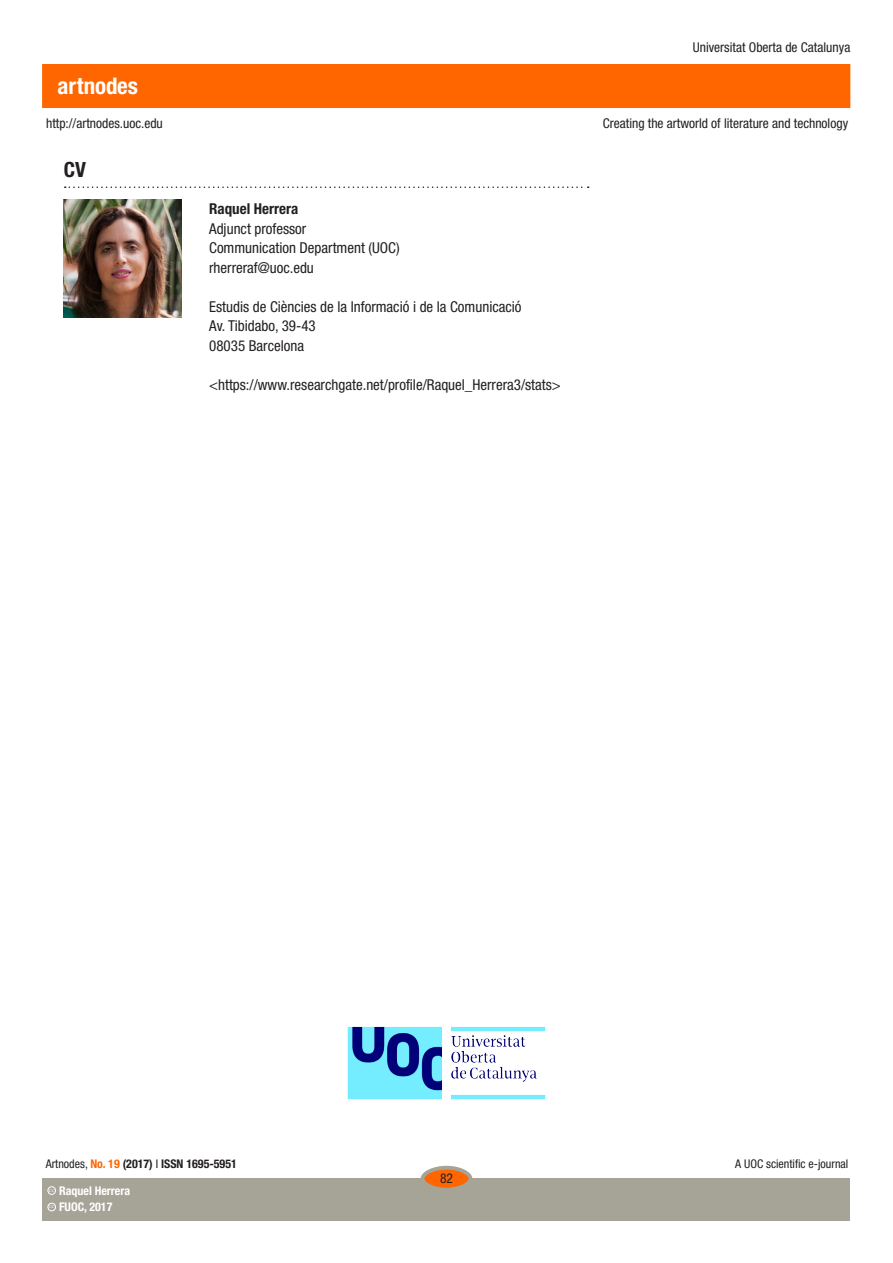
<style>
.page{position:relative;width:893px;height:1263px;background:#fff}
.page>*{position:absolute;margin:0;border:0;box-sizing:border-box;transform-origin:0 0}
.t1{font:700 condensed 22.95px "Helvetica Neue LT Std";color:#fff}
.t2{font:700 condensed 21px "Helvetica Neue LT Std";color:#231f20}
.text_general_primerp{font:condensed 15px "Helvetica Neue LT Std";color:#231f20}
.text_general{font:700 condensed 15px "Helvetica Neue LT Std";color:#231f20}
.t3{font:condensed 13.5px "Helvetica Neue LT Std";color:#231f20}
.t4{font:700 condensed 12px "Helvetica Neue LT Std";color:#231f20}
.t5{font:condensed 12px "Helvetica Neue LT Std";color:#231f20}
.t6{font:700 condensed 12px "Helvetica Neue LT Std";color:#fff}
.t7{font:600 3.9px "Adobe Caslon Pro";color:#fff}
.s1{font-weight:400}
.s2{color:#f60}
</style>
<div class="page">
<img style="left:347px;top:1026px;width:199px;height:74px">
<div style="left:43px;top:65px;width:807px;height:42px;background:#f60"></div>
<div style="left:43px;top:1178px;width:807px;height:42px;background:#a6a397"></div>
<div style="left:422px;top:1168px;width:48px;height:21px;background:#f60;border-radius:50%"></div>
<div style="left:421px;top:1166px;width:51px;height:25px;border:4px solid #a6a397;border-radius:50%"></div>
<div style="left:48px;top:1203px;width:8px;height:8px;border:1px solid #fff;border-radius:50%"></div>
<div style="left:48px;top:1186px;width:8px;height:8px;border:1px solid #fff;border-radius:50%"></div>
<img style="left:64px;top:199px;width:118px;height:118px">
<svg style="left:65px;top:186px;width:524px;height:2px"></svg>
<h1 class="t1" style="left:58px;top:72px;width:82px">artnodes</h1>
<p class="t3" style="left:46px;top:115px;width:118px">http://artnodes.uoc.edu</p>
<p class="t2" style="left:64px;top:156px;width:24px">CV</p>
<p class="text_general" style="left:209px;top:200px;width:91px">Raquel Herrera</p>
<p class="text_general_primerp" style="left:209px;top:220px;width:99px">Adjunct professor</p>
<p class="text_general_primerp" style="left:209px;top:239px;width:192px">Communication Department (UOC)</p>
<p class="text_general_primerp" style="left:209px;top:259px;width:106px">rherreraf@uoc.edu</p>
<p class="text_general_primerp" style="left:209px;top:298px;width:314px">Estudis de Ciències de la Informació i de la Comunicació</p>
<p class="text_general_primerp" style="left:209px;top:317px;width:108px">Av. Tibidabo, 39-43</p>
<p class="text_general_primerp" style="left:209px;top:337px;width:96px">08035 Barcelona</p>
<p class="text_general_primerp" style="left:209px;top:376px;width:353px">&lt;https://www.researchgate.net/profile/Raquel_Herrera3/stats&gt;</p>
<p class="t3" style="left:693px;top:40px;width:159px">Universitat Oberta de Catalunya</p>
<p class="t3" style="left:603px;top:115px;width:247px">Creating the artworld of literature and technology</p>
<p class="t4" style="left:46px;top:1157px;width:193px"><span class="s1">Artnodes,</span> <span class="s2">No. 19</span> (2017) <span class="s1">I</span> ISSN 1695-5951</p>
<p class="t7" style="left:49px;top:1205px;width:7px">CC</p>
<p class="t6" style="left:59px;top:1200px;width:55px">FUOC, 2017</p>
<p class="t6" style="left:59px;top:1183px;width:73px">Raquel Herrera</p>
<p class="t7" style="left:49px;top:1188px;width:7px">CC</p>
<p class="t3" style="left:440px;top:1171px;width:14px">82</p>
<p class="t5" style="left:735px;top:1157px;width:115px">A UOC scientific e-journal</p>
</div>
